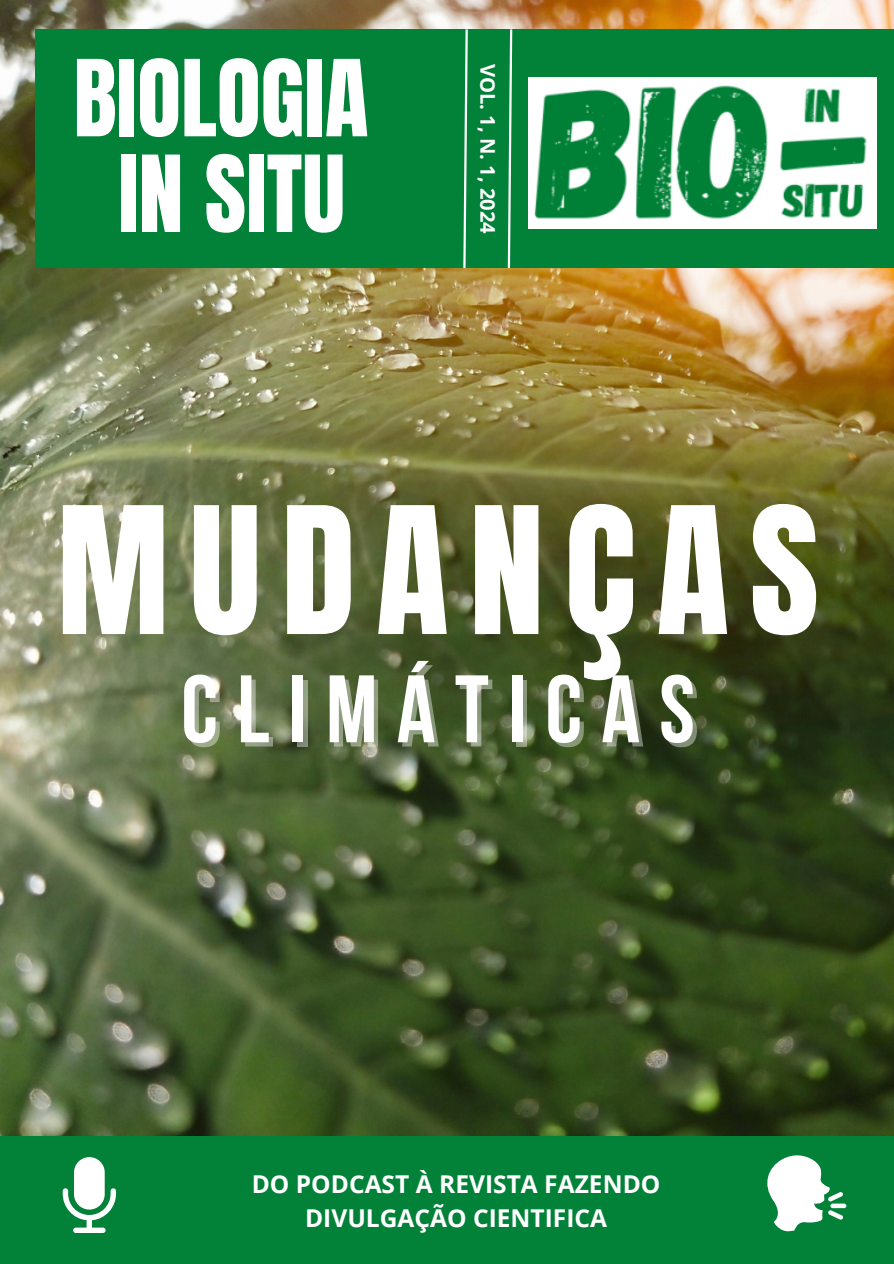
<style>
.page{position:relative;width:894px;height:1264px;background:#fff}
.page>*{position:absolute;margin:0;border:0;box-sizing:border-box;transform-origin:0 0}
.t1{font:150px "Anton";letter-spacing:.135em;color:#fff}
.t2{font:95.55px "Bebas Neue Cyrillic";letter-spacing:.2em;color:#fff}
.t3{font:90.15px/95.7px "Anton";color:#fff;text-align:center}
.t4{font:700 24.6px/33.9px "Open Sans";color:#fff;text-align:center}
.t5{font:700 20.25px "Open Sans";color:#fff}
</style>
<div class="page">
<img style="left:0;top:0;width:893px;height:1136px">
<div style="left:0;top:1136px;width:893px;height:127px;background:#028138"></div>
<svg style="left:63px;top:1157px;width:53px;height:75px"></svg>
<div style="left:35px;top:29px;width:858px;height:239px;background:#028138"></div>
<svg style="left:462px;top:27px;width:7px;height:243px"></svg>
<svg style="left:506px;top:27px;width:7px;height:243px"></svg>
<svg style="left:767px;top:1155px;width:79px;height:77px"></svg>
<img style="left:528px;top:77px;width:348px;height:152px">
<p class="t3" style="left:73px;top:52px;width:296px">BIOLOGIA<br>IN SITU</p>
<h2 class="t5" style="left:502px;top:63px;width:172px;rotate:90deg">VOL. 1, N. 1, 2024</h2>
<p class="t1" style="left:57px;top:463px;width:763px">MUDANÇAS</p>
<p class="t2" style="left:181px;top:670px;width:515px">CLIMÁTICAS</p>
<p class="t4" style="left:252px;top:1166px;width:410px">DO PODCAST À REVISTA FAZENDO<br>DIVULGAÇÃO CIENTIFICA</p>
</div>
